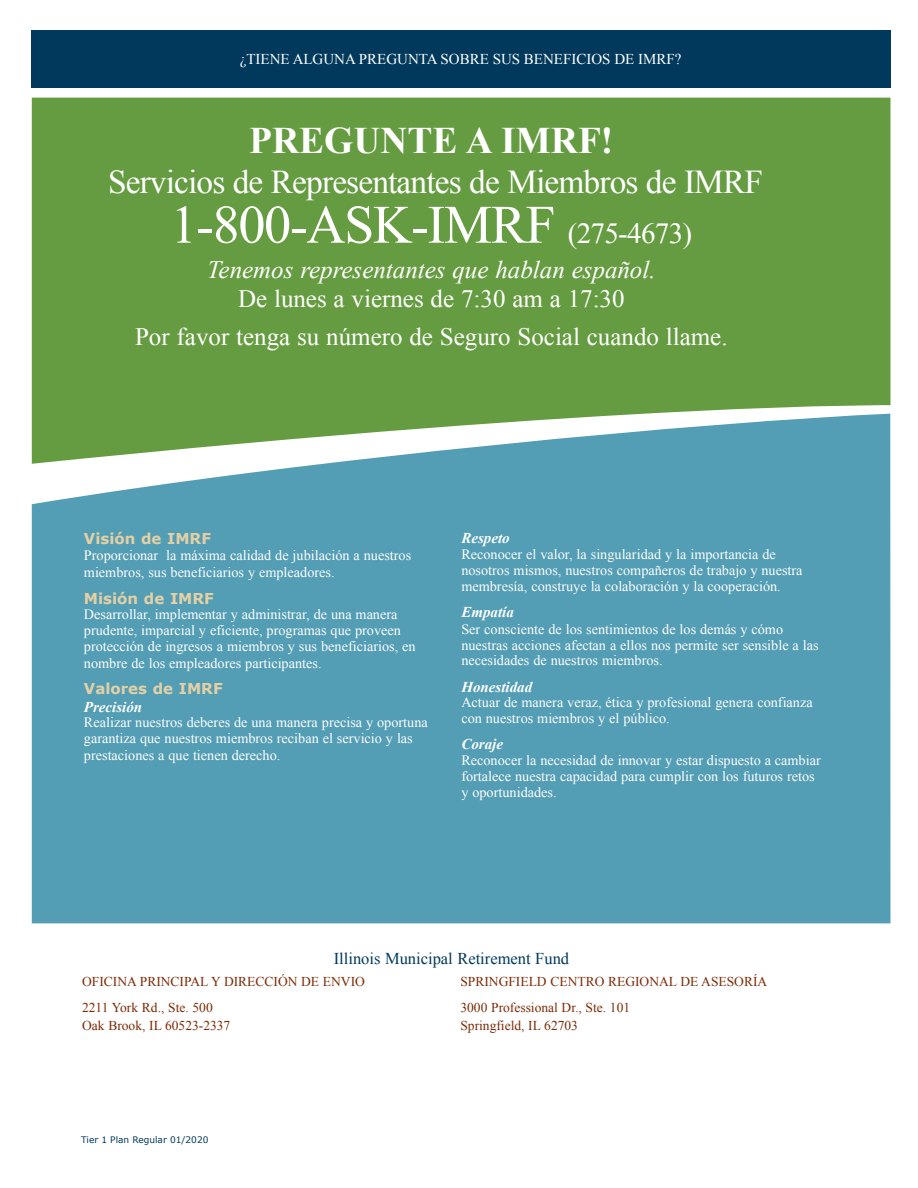
<style>
.page{position:relative;width:918px;height:1188px;background:#fff}
.page>*{position:absolute;margin:0;border:0;box-sizing:border-box;transform-origin:0 0}
.NEW_body_copy{font:54.15px "Times New Roman";letter-spacing:-.025em;color:#fff}
.NEW_body_copy-2{font:700 37.5px "Times New Roman";color:#fff}
.NEW_body_copy-3{font:33.3px "Times New Roman";letter-spacing:-.025em;color:#fff}
.NEW_body_copy-4{font:25.05px "Times New Roman";color:#fff}
.NEW_body_copy-5{font:italic 25.05px "Times New Roman";color:#fff}
.NEW_body_copy-6{font:16.5px "Times New Roman";color:#00395c}
.NEW_body_copy-7{font:700 15px/17.2px "Verdana";color:#e3d0a5}
.t1{font:15px "Times New Roman";color:#fff}
.NEW_body_copy-8{font:italic 700 15px "Times New Roman";color:#fff}
.NEW_body_copy-9{font:14.25px/15.8px "Times New Roman";color:#fff}
.NEW_body_copy-10{font:13.5px/18px "Times New Roman";color:#7c2b06}
.t2{font:9px "Verdana";color:#00395c}
.s1{font-size:29.1px}
.s2{font-family:"Times New Roman";font-style:italic;color:#fff}
</style>
<div class="page">
<div style="left:32px;top:98px;width:858px;height:316px;background:#669c41"></div>
<div style="left:31px;top:31px;width:859px;height:57px;background:#00395c"></div>
<svg style="left:32px;top:414px;width:858px;height:509px;background:#5aa1b4"></svg>
<p class="t1" style="left:240px;top:49px;width:443px">¿TIENE ALGUNA PREGUNTA SOBRE SUS BENEFICIOS DE IMRF?</p>
<p class="NEW_body_copy-2" style="left:249px;top:115px;width:366px">PREGUNTE A IMRF!</p>
<p class="NEW_body_copy-3" style="left:108px;top:159px;width:656px">Servicios de Representantes de Miembros de IMRF</p>
<p class="NEW_body_copy" style="left:170px;top:188px;width:524px">1-800-ASK-IMRF <span class="s1">(275-4673)</span></p>
<p class="NEW_body_copy-5" style="left:207px;top:252px;width:450px">Tenemos representantes que hablan español.</p>
<p class="NEW_body_copy-4" style="left:238px;top:282px;width:388px">De lunes a viernes de 7:30 am a 17:30</p>
<p class="NEW_body_copy-4" style="left:135px;top:319px;width:594px">Por favor tenga su número de Seguro Social cuando llame.</p>
<p class="NEW_body_copy-7" style="left:84px;top:530px;width:129px">Visión de IMRF</p>
<p class="NEW_body_copy-9" style="left:84px;top:546px;width:329px;line-height:17.2px">Proporcionar la máxima calidad de jubilación a nuestros miembros, sus beneficiarios y empleadores.</p>
<p class="NEW_body_copy-7" style="left:84px;top:589px;width:131px">Misión de IMRF</p>
<p class="NEW_body_copy-9" style="left:84px;top:606px;width:333px">Desarrollar, implementar y administrar, de una manera prudente, imparcial y eficiente, programas que proveen protección de ingresos a miembros y sus beneficiarios, en</p>
<p class="NEW_body_copy-9" style="left:84px;top:655px;width:239px">nombre de los empleadores participantes.</p>
<p class="NEW_body_copy-7" style="left:84px;top:680px;width:140px">Valores de IMRF<br><span class="s2">Precisión</span></p>
<p class="NEW_body_copy-9" style="left:84px;top:714px;width:345px">Realizar nuestros deberes de una manera precisa y oportuna garantiza que nuestros miembros reciban el servicio y las</p>
<p class="NEW_body_copy-9" style="left:84px;top:747px;width:198px">prestaciones a que tienen derecho.</p>
<p class="NEW_body_copy-8" style="left:461px;top:528px;width:50px">Respeto</p>
<p class="NEW_body_copy-9" style="left:461px;top:546px;width:343px;line-height:16.2px">Reconocer el valor, la singularidad y la importancia de nosotros mismos, nuestros compañeros de trabajo y nuestra membresía, construye la colaboración y la cooperación.</p>
<p class="NEW_body_copy-8" style="left:461px;top:602px;width:54px">Empatía</p>
<p class="NEW_body_copy-9" style="left:461px;top:621px;width:359px">Ser consciente de los sentimientos de los demás y cómo nuestras acciones afectan a ellos nos permite ser sensible a las necesidades de nuestros miembros.</p>
<p class="NEW_body_copy-8" style="left:461px;top:676px;width:72px">Honestidad</p>
<p class="NEW_body_copy-9" style="left:461px;top:695px;width:353px">Actuar de manera veraz, ética y profesional genera confianza con nuestros miembros y el público.</p>
<p class="NEW_body_copy-8" style="left:461px;top:734px;width:43px">Coraje</p>
<p class="NEW_body_copy-9" style="left:461px;top:752px;width:361px">Reconocer la necesidad de innovar y estar dispuesto a cambiar fortalece nuestra capacidad para cumplir con los futuros retos y oportunidades.</p>
<p class="NEW_body_copy-6" style="left:334px;top:947px;width:237px">Illinois Municipal Retirement Fund</p>
<p class="NEW_body_copy-10" style="left:82px;top:972px;width:284px">OFICINA PRINCIPAL Y DIRECCIÓN DE ENVIO</p>
<p class="NEW_body_copy-10" style="left:82px;top:998px;width:150px">2211 York Rd., Ste. 500<br>Oak Brook, IL 60523-2337</p>
<p class="NEW_body_copy-10" style="left:460px;top:972px;width:308px">SPRINGFIELD CENTRO REGIONAL DE ASESORÍA</p>
<p class="NEW_body_copy-10" style="left:460px;top:998px;width:171px">3000 Professional Dr., Ste. 101<br>Springfield, IL 62703</p>
<p class="t2" style="left:81px;top:1133px;width:129px">Tier 1 Plan Regular 01/2020</p>
</div>
